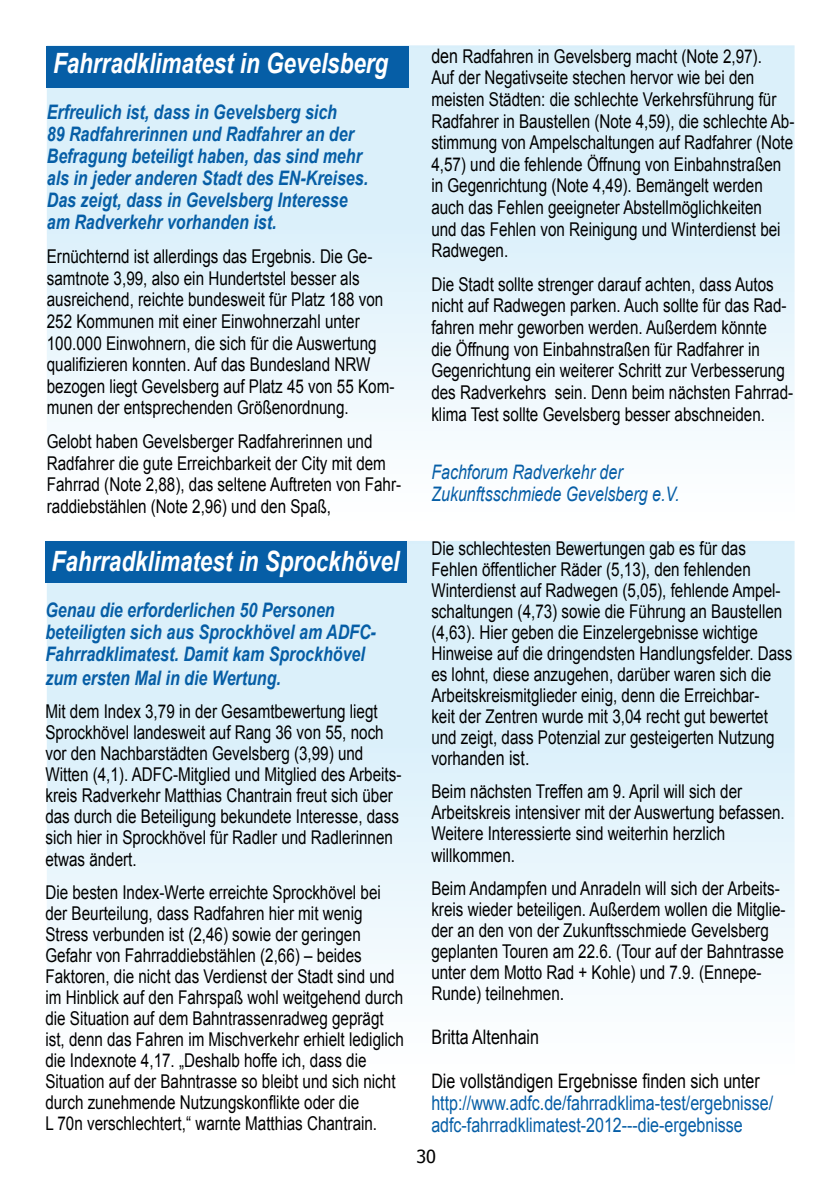
<style>
.page{position:relative;width:840px;height:1191px;background:#fff}
.page>*{position:absolute;margin:0;border:0;box-sizing:border-box;transform-origin:0 0}
.t1{font:italic 700 28px "Arial";color:#fff;scale:.8 1}
.t2{font:italic 700 20px/22px "Arial";color:#065ea6;scale:.8 1}
.t3{font:20px/22px "Arial";color:#065ea6;scale:.8 1}
.t4{font:20px "Arial";color:#000;scale:.8 1}
.t5{font:italic 20px/22px "Arial";color:#065ea6;scale:.8 1}
.t6{font:19px/21px "Arial";color:#000;scale:.8 1}
.t7{font:18px "Tahoma";color:#000}
.s1{font-size:20px}
.s2{font-size:19px}
</style>
<div class="page">
<div style="left:48px;top:542px;width:745px;height:531px;background:linear-gradient(to bottom,#d3ecf9,#fafdff)"></div>
<div style="left:48px;top:46px;width:745px;height:473px;background:linear-gradient(to bottom,#d2ecf9,#fafdff)"></div>
<div style="left:45px;top:541px;width:362px;height:42px;background:#065ea6"></div>
<div style="left:46px;top:46px;width:362px;height:42px;background:#065ea6"></div>
<h1 class="t1" style="left:53px;top:48px;width:420px">Fahrradklimatest in Gevelsberg</h1>
<p class="t2" style="left:47px;top:101px;width:403px">Erfreulich ist, dass in Gevelsberg sich<br>89 Radfahrerinnen und Radfahrer an der Befragung beteiligt haben, das sind mehr als in jeder anderen Stadt des EN-Kreises.<br>Das zeigt, dass in Gevelsberg Interesse am Radverkehr vorhanden ist.</p>
<p class="t6" style="left:47px;top:246px;width:436px;line-height:21.6px">Ernüchternd ist allerdings das Ergebnis. Die Ge&shy;samtnote 3,99, also ein Hundertstel besser als ausreichend, reichte bundesweit für Platz 188 von 252 Kommunen mit einer Einwohnerzahl unter 100.000 Einwohnern, die sich für die Auswertung qualifizieren konnten. Auf das Bundesland NRW bezogen liegt Gevelsberg auf Platz 45 von 55 Kom&shy;munen der entsprechenden Größenordnung.</p>
<p class="t6" style="left:47px;top:430px;width:444px;line-height:21.6px">Gelobt haben Gevelsberger Radfahrerinnen und Radfahrer die gute Erreichbarkeit der City mit dem Fahrrad (Note 2,88), das seltene Auftreten von Fahr&shy;raddiebstählen (Note 2,96) und den Spaß,</p>
<h1 class="t1" style="left:52px;top:545px;width:436px">Fahrradklimatest in Sprockhövel</h1>
<p class="t2" style="left:45px;top:599px;width:414px">Genau die erforderlichen 50 Personen beteiligten sich aus Sprockhövel am ADFC-<br>Fahrradklimatest. Damit kam Sprockhövel</p>
<p class="t2" style="left:45px;top:667px;width:296px">zum ersten Mal in die Wertung.</p>
<p class="t6" style="left:45px;top:701px;width:446px">Mit dem Index 3,79 in der Gesamtbewertung liegt Sprockhövel landesweit auf Rang 36 von 55, noch vor den Nachbarstädten Gevelsberg (3,99) und Witten (4,1). ADFC-Mitglied und Mitglied des Arbeits&shy;kreis Radverkehr Matthias Chantrain freut sich über das durch die Beteiligung bekundete Interesse, dass sich hier in Sprockhövel für Radler und Radlerinnen etwas ändert.</p>
<p class="t6" style="left:45px;top:882px;width:449px">Die besten Index-Werte erreichte Sprockhövel bei der Beurteilung, dass Radfahren hier mit wenig Stress verbunden ist (2,46) sowie der geringen Gefahr von Fahrraddiebstählen (2,66) – beides Faktoren, die nicht das Verdienst der Stadt sind und im Hinblick auf den Fahrspaß wohl weitgehend durch die Situation auf dem Bahntrassenradweg geprägt ist, denn das Fahren im Mischverkehr erhielt lediglich die Indexnote 4,17. „Deshalb hoffe ich, dass die Situation auf der Bahntrasse so bleibt und sich nicht durch zunehmende Nutzungskonflikte oder die<br>L 70n verschlechtert,“ warnte Matthias Chantrain.</p>
<p class="t6" style="left:431px;top:45px;width:455px;line-height:21.6px"><span class="s1">den</span> Radfahren in Gevelsberg macht (Note 2,97).<br>Auf der Negativseite stechen hervor wie bei den meisten Städten: die schlechte Verkehrsführung für Radfahrer in Baustellen (Note 4,59), die schlechte Ab&shy;stimmung von Ampelschaltungen auf Radfahrer (Note 4,57) und die fehlende Öffnung von Einbahnstraßen in Gegenrichtung (Note 4,49). Bemängelt werden auch das Fehlen geeigneter Abstellmöglichkeiten<br>und das Fehlen von Reinigung und Winterdienst bei Radwegen.</p>
<p class="t6" style="left:431px;top:273px;width:453px;line-height:21.6px">Die Stadt sollte strenger darauf achten, dass Autos nicht auf Radwegen parken. Auch sollte für das Rad&shy;fahren mehr geworben werden. Außerdem könnte<br>die Öffnung von Einbahnstraßen für Radfahrer in Gegenrichtung ein weiterer Schritt zur Verbesserung des Radverkehrs sein. Denn beim nächsten Fahrrad&shy;klima Test sollte Gevelsberg besser abschneiden.</p>
<p class="t5" style="left:431px;top:461px;width:311px">Fachforum Radverkehr der<br>Zukunftsschmiede Gevelsberg e.V.</p>
<p class="t6" style="left:431px;top:537px;width:452px">Die schlechtesten Bewertungen gab es für das Fehlen öffentlicher Räder (5,13), den fehlenden Winterdienst auf Radwegen (5,05), fehlende Ampel&shy;schaltungen (4,73) sowie die Führung an Baustellen (4,63). Hier geben die Einzelergebnisse wichtige Hinweise auf die dringendsten Handlungsfelder. Dass es lohnt, diese anzugehen, darüber waren sich die Arbeitskreismitglieder einig, denn die Erreichbar-<br>keit der Zentren wurde mit 3,04 recht gut bewertet und zeigt, dass Potenzial zur gesteigerten Nutzung</p>
<p class="t4" style="left:431px;top:746px;width:124px"><span class="s2">vorhan</span>den ist.</p>
<p class="t6" style="left:431px;top:780px;width:443px">Beim nächsten Treffen am 9. April will sich der Arbeitskreis intensiver mit der Auswertung befassen.<br>Weitere Interessierte sind weiterhin herzlich willkommen.</p>
<p class="t6" style="left:431px;top:877px;width:444px">Beim Andampfen und Anradeln will sich der Arbeits&shy;kreis wieder beteiligen. Außerdem wollen die Mitglie&shy;der an den von der Zukunftsschmiede Gevelsberg geplanten Touren am 22.6. (Tour auf der Bahntrasse unter dem Motto Rad + Kohle) und 7.9. (Ennepe-Runde) teilnehmen<span class="s1">.</span></p>
<p class="t4" style="left:431px;top:1025px;width:136px">Britta Altenhain</p>
<p class="t4" style="left:431px;top:1069px;width:412px">Die vollständigen Ergebnisse finden sich unter</p>
<p class="t3" style="left:431px;top:1092px;width:428px">http://www.adfc.de/fahrradklima-test/ergebnisse/ adfc-fahrradklimatest-2012---die-ergebnisse</p>
<p class="t7" style="left:416px;top:1144px;width:21px">30</p>
</div>
